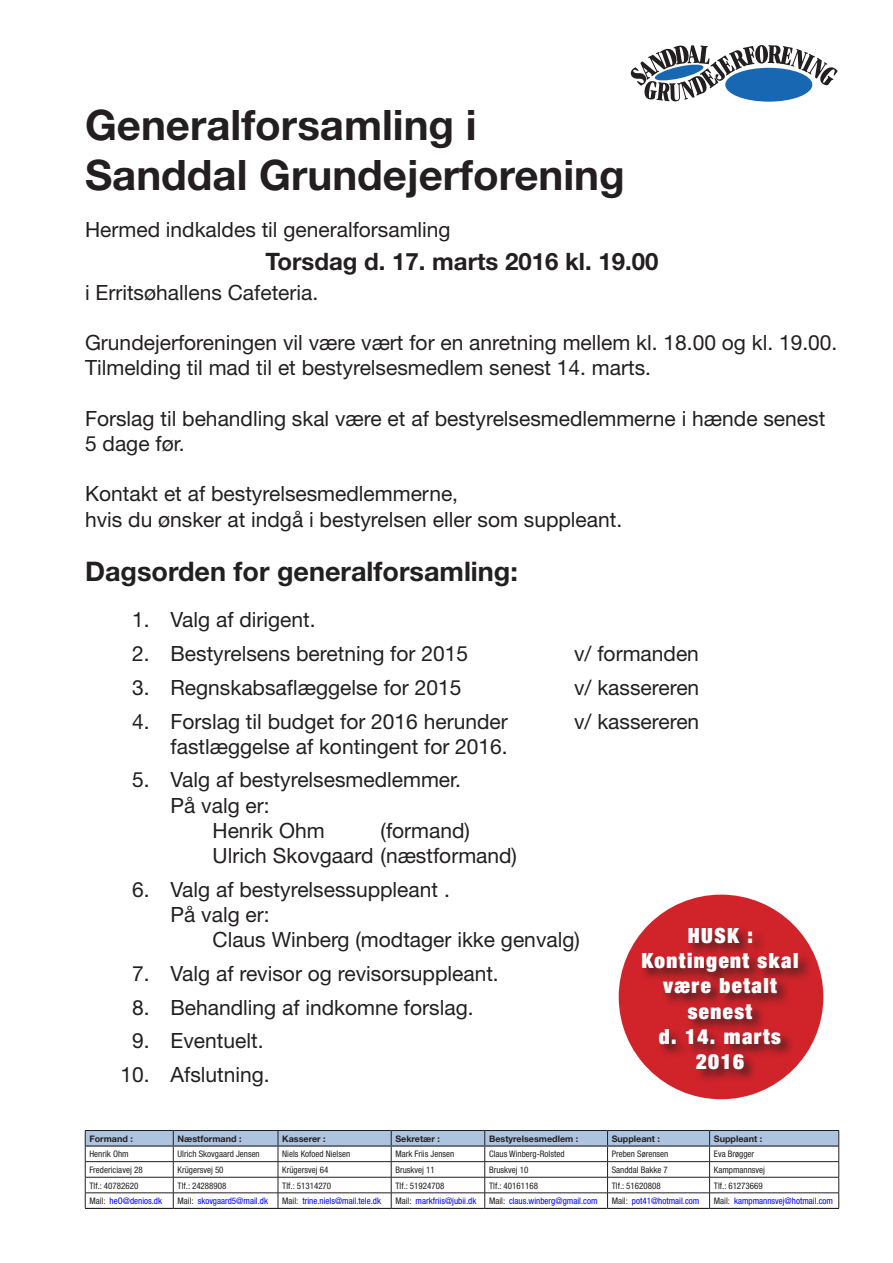
<style>
.page{position:relative;width:893px;height:1263px;background:#fff}
.page>*{position:absolute;margin:0;border:0;box-sizing:border-box;transform-origin:0 0}
.t1{font:700 42px "Helvetica Neue";color:#231f20}
.t2{font:700 27px "Helvetica Neue";color:#231f20}
.t3{font:700 24px "Helvetica Neue";color:#231f20}
.t4{font:21px/25.2px "Helvetica Neue";color:#231f20}
.t5{font:900 expanded 21px "Helvetica Neue";letter-spacing:.07em;color:#fff}
.t6{font:condensed 9px "Helvetica Neue";color:#231f20}
.t7{font:condensed 9px "Helvetica Neue";color:#00f}
.t8{font:700 9px "Helvetica Neue";color:#231f20}
.s1{color:#231f20}
</style>
<div class="page">
<svg style="left:85px;top:1130px;width:754px;height:78px"></svg>
<hr style="left:85px;top:1208px;width:88px;height:1px;background:#231f20">
<hr style="left:173px;top:1208px;width:105px;height:1px;background:#231f20">
<hr style="left:278px;top:1208px;width:113px;height:1px;background:#231f20">
<hr style="left:391px;top:1208px;width:94px;height:1px;background:#231f20">
<hr style="left:485px;top:1208px;width:122px;height:1px;background:#231f20">
<hr style="left:608px;top:1208px;width:102px;height:1px;background:#231f20">
<hr style="left:710px;top:1208px;width:129px;height:1px;background:#231f20">
<svg style="left:630px;top:45px;width:207px;height:56px"></svg>
<div style="left:619px;top:895px;width:204px;height:204px;background:#d1232a;border-radius:50%"></div>
<div style="left:640px;top:926px;width:172px;height:157px;background:#231f20;opacity:.75"></div>
<p class="t1" style="left:85px;top:99px;width:393px">Generalforsamling i</p>
<p class="t1" style="left:85px;top:149px;width:541px">Sanddal Grundejerforening</p>
<p class="t4" style="left:85px;top:217px;width:367px">Hermed indkaldes til generalforsamling</p>
<p class="t3" style="left:265px;top:247px;width:394px">Torsdag d. 17. marts 2016 kl. 19.00</p>
<p class="t4" style="left:85px;top:279px;width:235px">i Erritsøhallens Cafeteria.</p>
<p class="t4" style="left:85px;top:330px;width:754px">Grundejerforeningen vil være vært for en anretning mellem kl. 18.00 og kl. 19.00.</p>
<p class="t4" style="left:85px;top:355px;width:568px">Tilmelding til mad til et bestyrelsesmedlem senest 14. marts.</p>
<p class="t4" style="left:85px;top:405px;width:742px">Forslag til behandling skal være et af bestyrelsesmedlemmerne i hænde senest<br>5 dage før.</p>
<p class="t4" style="left:85px;top:481px;width:375px">Kontakt et af bestyrelsesmedlemmerne,</p>
<p class="t4" style="left:85px;top:506px;width:539px">hvis du ønsker at indgå i bestyrelsen eller som suppleant.</p>
<p class="t2" style="left:85px;top:554px;width:434px">Dagsorden for generalforsamling:</p>
<p class="t4" style="left:132px;top:607px;width:185px">1. Valg af dirigent.</p>
<p class="t4" style="left:132px;top:641px;width:338px">2. Bestyrelsens beretning for 2015</p>
<p class="t4" style="left:574px;top:641px;width:126px">v/ formanden</p>
<p class="t4" style="left:132px;top:674px;width:331px">3. Regnskabsaflæggelse for 2015</p>
<p class="t4" style="left:574px;top:674px;width:127px">v/ kassereren</p>
<p class="t4" style="left:132px;top:708px;width:377px">4. Forslag til budget for 2016 herunder</p>
<p class="t4" style="left:574px;top:708px;width:127px">v/ kassereren</p>
<p class="t4" style="left:171px;top:733px;width:339px">fastlæggelse af kontingent for 2016.</p>
<p class="t4" style="left:132px;top:767px;width:331px">5. Valg af bestyrelsesmedlemmer.</p>
<p class="t4" style="left:171px;top:792px;width:101px">På valg er:</p>
<p class="t4" style="left:213px;top:817px;width:114px">Henrik Ohm</p>
<p class="t4" style="left:381px;top:817px;width:91px">(formand)</p>
<p class="t4" style="left:213px;top:843px;width:306px">Ulrich Skovgaard (næstformand)</p>
<p class="t4" style="left:132px;top:876px;width:319px">6. Valg af bestyrelsessuppleant .</p>
<p class="t4" style="left:171px;top:901px;width:101px">På valg er:</p>
<p class="t4" style="left:213px;top:927px;width:369px">Claus Winberg (modtager ikke genvalg)</p>
<p class="t4" style="left:132px;top:960px;width:368px">7. Valg af revisor og revisorsuppleant.</p>
<p class="t4" style="left:132px;top:994px;width:343px">8. Behandling af indkomne forslag.</p>
<p class="t4" style="left:132px;top:1028px;width:133px">9. Eventuelt.</p>
<p class="t4" style="left:120px;top:1061px;width:151px">10. Afslutning.</p>
<p class="t5" style="left:688px;top:922px;width:67px">HUSK :</p>
<p class="t5" style="left:641px;top:947px;width:159px">Kontingent skal</p>
<p class="t5" style="left:663px;top:972px;width:115px">være betalt</p>
<p class="t5" style="left:688px;top:998px;width:66px">senest</p>
<p class="t5" style="left:659px;top:1023px;width:124px">d. 14. marts</p>
<p class="t5" style="left:696px;top:1048px;width:50px">2016</p>
<p class="t8" style="left:89px;top:1133px;width:45px">Formand :</p>
<p class="t8" style="left:178px;top:1133px;width:65px">Næstformand :</p>
<p class="t8" style="left:282px;top:1133px;width:45px">Kasserer :</p>
<p class="t8" style="left:395px;top:1133px;width:46px">Sekretær :</p>
<p class="t8" style="left:489px;top:1133px;width:91px">Bestyrelsesmedlem :</p>
<p class="t8" style="left:612px;top:1133px;width:50px">Suppleant :</p>
<p class="t8" style="left:714px;top:1133px;width:50px">Suppleant :</p>
<p class="t6" style="left:89px;top:1149px;width:41px">Henrik Ohm</p>
<p class="t6" style="left:178px;top:1149px;width:84px">Ulrich Skovgaard Jensen</p>
<p class="t6" style="left:282px;top:1149px;width:69px">Niels Kofoed Nielsen</p>
<p class="t6" style="left:395px;top:1149px;width:60px">Mark Friis Jensen</p>
<p class="t6" style="left:489px;top:1149px;width:77px">Claus Winberg-Rolsted</p>
<p class="t6" style="left:612px;top:1149px;width:58px">Preben Sørensen</p>
<p class="t6" style="left:714px;top:1149px;width:42px">Eva Brøgger</p>
<p class="t6" style="left:89px;top:1164px;width:55px">Fredericiavej 28</p>
<p class="t6" style="left:178px;top:1164px;width:48px">Krügersvej 50</p>
<p class="t6" style="left:282px;top:1164px;width:48px">Krügersvej 64</p>
<p class="t6" style="left:395px;top:1164px;width:41px">Bruskvej 11</p>
<p class="t6" style="left:489px;top:1164px;width:41px">Bruskvej 10</p>
<p class="t6" style="left:612px;top:1164px;width:58px">Sanddal Bakke 7</p>
<p class="t6" style="left:714px;top:1164px;width:53px">Kampmannsvej</p>
<p class="t6" style="left:89px;top:1180px;width:51px">Tlf.: 40782620</p>
<p class="t6" style="left:178px;top:1180px;width:51px">Tlf.: 24288908</p>
<p class="t6" style="left:282px;top:1180px;width:51px">Tlf.: 51314270</p>
<p class="t6" style="left:395px;top:1180px;width:51px">Tlf.: 51924708</p>
<p class="t6" style="left:489px;top:1180px;width:51px">Tlf.: 40161168</p>
<p class="t6" style="left:612px;top:1180px;width:51px">Tlf.: 51620808</p>
<p class="t6" style="left:714px;top:1180px;width:51px">Tlf.: 61273669</p>
<p class="t7" style="left:89px;top:1196px;width:74px"><span class="s1">Mail:</span> heO@denios.dk</p>
<p class="t7" style="left:178px;top:1196px;width:92px"><span class="s1">Mail:</span> skovgaard5@mail.dk</p>
<p class="t7" style="left:282px;top:1196px;width:100px"><span class="s1">Mail:</span> trine.niels@mail.tele.dk</p>
<p class="t7" style="left:395px;top:1196px;width:82px"><span class="s1">Mail:</span> markfriis@jubii.dk</p>
<p class="t7" style="left:489px;top:1196px;width:110px"><span class="s1">Mail:</span> claus.winberg@gmail.com</p>
<p class="t7" style="left:612px;top:1196px;width:89px"><span class="s1">Mail:</span> pot41@hotmail.com</p>
<p class="t7" style="left:714px;top:1196px;width:121px"><span class="s1">Mail:</span> kampmannsvej@hotmail.com</p>
</div>
